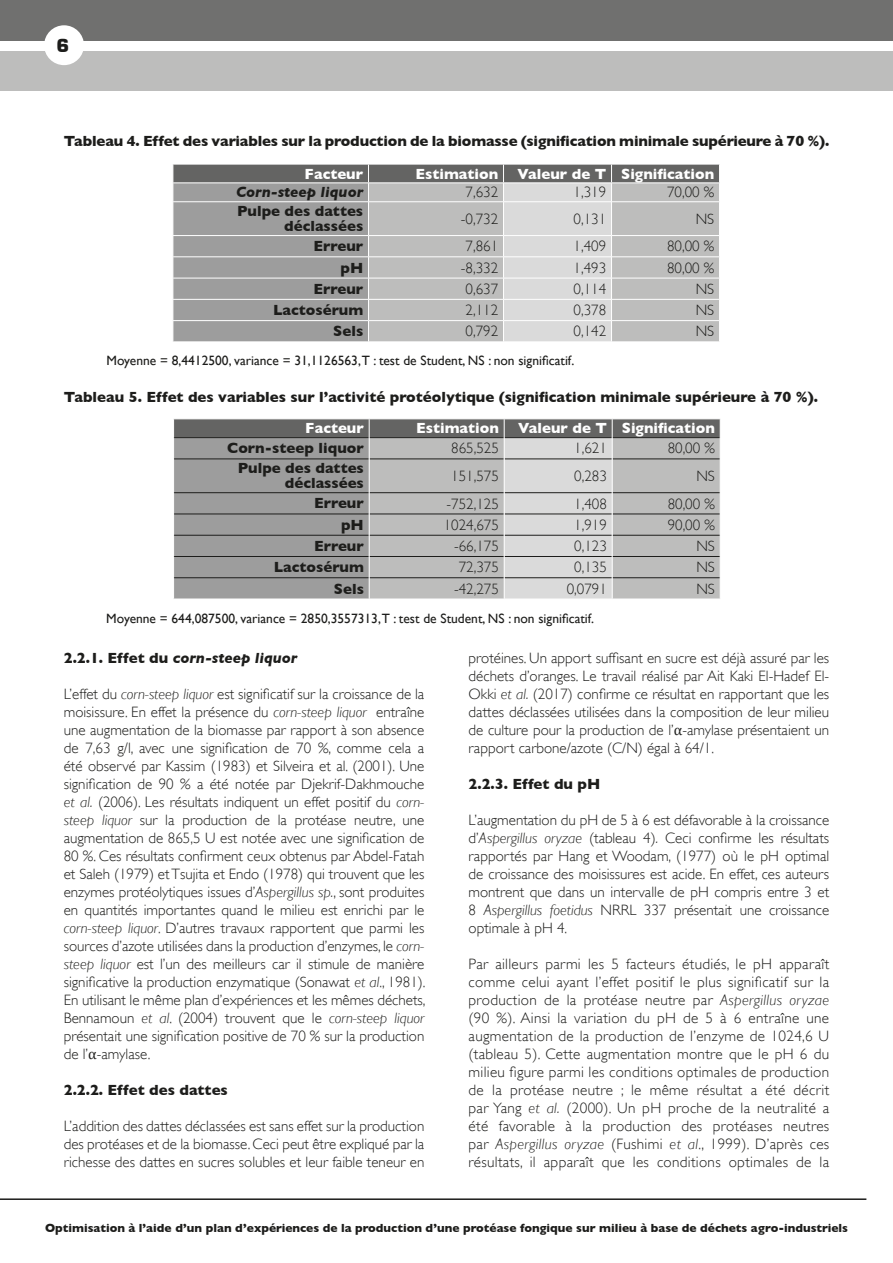
<style>
.page{position:relative;width:893px;height:1263px;background:#fff}
.page>*{position:absolute;margin:0;border:0;box-sizing:border-box;transform-origin:0 0}
.t1{font:18px "Square 721 Blk Normal";color:#1d1d1b}
.t2{font:300 15px/18px "Gill Sans";color:#1d1d1b;text-align:justify}
.t3{font:700 15px/15px "Gill Sans";color:#1d1d1b;text-align:right}
.t4{font:700 15px "Gill Sans";color:#fff}
.t5{font:italic 700 15px "Gill Sans";color:#1d1d1b}
.t6{font:13.5px "Gill Sans";color:#1d1d1b}
.t7{font:700 12px "Gill Sans";color:#1d1d1b}
.s1{font-style:normal}
.s2{font-style:italic}
.s3{font-family:"Cambria";font-weight:400}
.s4{color:#1c1c1c}
</style>
<div class="page">
<div style="left:0;top:0;width:893px;height:40px;background:#70706f"></div>
<div style="left:0;top:51px;width:893px;height:39px;background:#bdbdbc"></div>
<div style="left:44px;top:25px;width:40px;height:40px;background:#fff;border-radius:50%"></div>
<hr style="left:0;top:1198px;width:866px;height:2px;background:#1d1d1b">
<svg style="left:173px;top:164px;width:547px;height:177px;background:#b2b2b2"></svg>
<svg style="left:173px;top:419px;width:548px;height:180px;background:#aaaaa9"></svg>
<p class="t1" style="left:56px;top:34px;width:15px">6</p>
<p class="t3" style="left:64px;top:134px;width:767px">Tableau 4. Effet des variables sur la production de la biomasse (signification minimale supérieure à 70 %).</p>
<p class="t4" style="left:305px;top:165px;width:60px">Facteur</p>
<p class="t4" style="left:415px;top:165px;width:84px">Estimation</p>
<p class="t4" style="left:517px;top:165px;width:198px">Valeur de T Signification</p>
<p class="t5" style="left:236px;top:184px;width:128px">Corn-steep liquor</p>
<p class="t2" style="left:466px;top:183px;width:34px">7,632</p>
<p class="t2" style="left:574px;top:183px;width:34px">1,319</p>
<p class="t2" style="left:667px;top:183px;width:49px">70,00 %</p>
<p class="t3" style="left:237px;top:204px;width:128px">Pulpe des dattes déclassées</p>
<p class="t2" style="left:461px;top:210px;width:39px">-0,732</p>
<p class="t2" style="left:574px;top:210px;width:34px">0,131</p>
<p class="t2" style="left:696px;top:210px;width:20px">NS</p>
<p class="t3" style="left:314px;top:239px;width:51px">Erreur</p>
<p class="t2" style="left:466px;top:237px;width:34px">7,861</p>
<p class="t2" style="left:574px;top:237px;width:34px">1,409</p>
<p class="t2" style="left:667px;top:237px;width:49px">80,00 %</p>
<p class="t3" style="left:340px;top:260px;width:24px">pH</p>
<p class="t2" style="left:461px;top:259px;width:39px">-8,332</p>
<p class="t2" style="left:574px;top:259px;width:34px">1,493</p>
<p class="t2" style="left:667px;top:259px;width:49px">80,00 %</p>
<p class="t3" style="left:314px;top:281px;width:51px">Erreur</p>
<p class="t2" style="left:466px;top:280px;width:34px">0,637</p>
<p class="t2" style="left:574px;top:280px;width:34px">0,114</p>
<p class="t2" style="left:696px;top:280px;width:20px">NS</p>
<p class="t3" style="left:273px;top:302px;width:92px">Lactosérum</p>
<p class="t2" style="left:466px;top:301px;width:34px">2,112</p>
<p class="t2" style="left:574px;top:301px;width:34px">0,378</p>
<p class="t2" style="left:696px;top:301px;width:20px">NS</p>
<p class="t3" style="left:333px;top:324px;width:31px">Sels</p>
<p class="t2" style="left:466px;top:322px;width:34px">0,792</p>
<p class="t2" style="left:574px;top:322px;width:34px">0,142</p>
<p class="t2" style="left:696px;top:322px;width:20px">NS</p>
<p class="t6" style="left:107px;top:353px;width:469px">Moyenne = 8,4412500, variance = 31,1126563,T : test de Student, NS : non significatif.</p>
<p class="t3" style="left:64px;top:390px;width:756px">Tableau 5. Effet des variables sur l’activité protéolytique (signification minimale supérieure à 70 %).</p>
<p class="t4" style="left:305px;top:419px;width:60px">Facteur</p>
<p class="t4" style="left:416px;top:419px;width:84px">Estimation</p>
<p class="t4" style="left:518px;top:419px;width:198px">Valeur de T Signification</p>
<p class="t3" style="left:227px;top:441px;width:138px">Corn-steep liquor</p>
<p class="t2" style="left:451px;top:439px;width:49px">865,525</p>
<p class="t2" style="left:574px;top:439px;width:34px">1,621</p>
<p class="t2" style="left:668px;top:439px;width:49px">80,00 %</p>
<p class="t3" style="left:238px;top:461px;width:128px">Pulpe des dattes déclassées</p>
<p class="t2" style="left:451px;top:467px;width:49px">151,575</p>
<p class="t2" style="left:574px;top:467px;width:34px">0,283</p>
<p class="t2" style="left:696px;top:467px;width:20px">NS</p>
<p class="t3" style="left:314px;top:496px;width:51px">Erreur</p>
<p class="t2" style="left:447px;top:494px;width:54px">-752,125</p>
<p class="t2" style="left:574px;top:494px;width:34px">1,408</p>
<p class="t2" style="left:668px;top:494px;width:49px">80,00 %</p>
<p class="t3" style="left:341px;top:517px;width:24px">pH</p>
<p class="t2" style="left:444px;top:516px;width:57px">1024,675</p>
<p class="t2" style="left:574px;top:516px;width:34px">1,919</p>
<p class="t2" style="left:668px;top:516px;width:49px">90,00 %</p>
<p class="t3" style="left:314px;top:538px;width:51px">Erreur</p>
<p class="t2" style="left:454px;top:537px;width:46px">-66,175</p>
<p class="t2" style="left:574px;top:537px;width:34px">0,123</p>
<p class="t2" style="left:696px;top:537px;width:20px">NS</p>
<p class="t3" style="left:274px;top:560px;width:92px">Lactosérum</p>
<p class="t2" style="left:459px;top:558px;width:42px">72,375</p>
<p class="t2" style="left:574px;top:558px;width:34px">0,135</p>
<p class="t2" style="left:696px;top:558px;width:20px">NS</p>
<p class="t3" style="left:334px;top:581px;width:31px">Sels</p>
<p class="t2" style="left:454px;top:579px;width:46px">-42,275</p>
<p class="t2" style="left:567px;top:579px;width:42px">0,0791</p>
<p class="t2" style="left:696px;top:579px;width:20px">NS</p>
<p class="t6" style="left:106px;top:611px;width:489px">Moyenne = 644,087500, variance = 2850,3557313,T : test de Student, NS : non significatif.</p>
<p class="t5" style="left:64px;top:649px;width:235px"><span class="s1">2.2.1. Effet du</span> corn-steep liquor</p>
<p class="t2" style="left:64px;top:685px;width:363px">L’effet du <span class="s2">corn-steep liquor</span> est significatif sur la croissance de la moisissure. En effet la présence du <span class="s2">corn-steep liquor</span> entraîne une augmentation de la biomasse par rapport à son absence de 7,63 g/l, avec une signification de 70 %, comme cela a été observé par Kassim (1983) et Silveira et al. (2001). Une signification de 90 % a été notée par Djekrif-Dakhmouche <span class="s2">et al.</span> (2006). Les résultats indiquent un effet positif du <span class="s2">corn&shy;steep liquor</span> sur la production de la protéase neutre, une augmentation de 865,5 U est notée avec une signification de 80 %. Ces résultats confirment ceux obtenus par Abdel-Fatah et Saleh (1979) et Tsujita et Endo (1978) qui trouvent que les enzymes protéolytiques issues d’<span class="s2">Aspergillus sp.</span>, sont produites en quantités importantes quand le milieu est enrichi par le <span class="s2">corn-steep liquor</span>. D’autres travaux rapportent que parmi les sources d’azote utilisées dans la production d’enzymes, le <span class="s2">corn&shy;steep liquor</span> est l’un des meilleurs car il stimule de manière significative la production enzymatique (Sonawat <span class="s2">et al</span>., 1981).<br>En utilisant le même plan d’expériences et les mêmes déchets, Bennamoun <span class="s2">et al</span>. (2004) trouvent que le <span class="s2">corn-steep liquor </span>présentait une signification positive de 70 % sur la production de l’<span class="s3">α</span>-amylase.</p>
<p class="t3" style="left:64px;top:1082px;width:166px">2.2.2. Effet des dattes</p>
<p class="t2" style="left:64px;top:1117px;width:362px">L’addition des dattes déclassées est sans effet sur la production des protéases et de la biomasse. Ceci peut être expliqué par la richesse des dattes en sucres solubles et leur faible teneur en</p>
<p class="t2" style="left:469px;top:649px;width:362px">protéines. Un apport suffisant en sucre est déjà assuré par les déchets d’oranges. Le travail réalisé par Ait Kaki El-Hadef El-Okki <span class="s2">et al.</span> (2017) confirme ce résultat en rapportant que les dattes déclassées utilisées dans la composition de leur milieu de culture pour la production de l’<span class="s3">α</span>-amylase présentaient un rapport carbone<span class="s4">/azote (C/N) égal à 64/1.</span></p>
<p class="t3" style="left:469px;top:776px;width:133px">2.2.3. Effet du pH</p>
<p class="t2" style="left:469px;top:811px;width:362px">L’augmentation du pH de 5 à 6 est défavorable à la croissance d’<span class="s2">Aspergillus oryzae</span> (tableau 4)<span class="s2">.</span> Ceci confirme les résultats rapportés par Hang et Woodam, (1977) où le pH optimal de croissance des moisissures est acide. En effet, ces auteurs montrent que dans un intervalle de pH compris entre 3 et 8 <span class="s2">Aspergillus foetidus</span> NRRL 337 présentait une croissance optimale à pH 4.</p>
<p class="t2" style="left:469px;top:955px;width:362px">Par ailleurs parmi les 5 facteurs étudiés, le pH apparaît comme celui ayant l’effet positif le plus significatif sur la production de la protéase neutre par <span class="s2">Aspergillus oryzae </span>(90 %). Ainsi la variation du pH de 5 à 6 entraîne une augmentation de la production de l’enzyme de 1024,6 U (tableau 5). Cette augmentation montre que le pH 6 du milieu figure parmi les conditions optimales de production de la protéase neutre ; le même résultat a été décrit par Yang <span class="s2">et al.</span> (2000). Un pH proche de la neutralité a été favorable à la production des protéases neutres par <span class="s2">Aspergillus oryzae</span> (Fushimi <span class="s2">et al</span>., 1999). D’après ces résultats, il apparaît que les conditions optimales de la</p>
<p class="t7" style="left:45px;top:1221px;width:804px">Optimisation à l’aide d’un plan d’expériences de la production d’une protéase fongique sur milieu à base de déchets agro-industriels</p>
</div>
